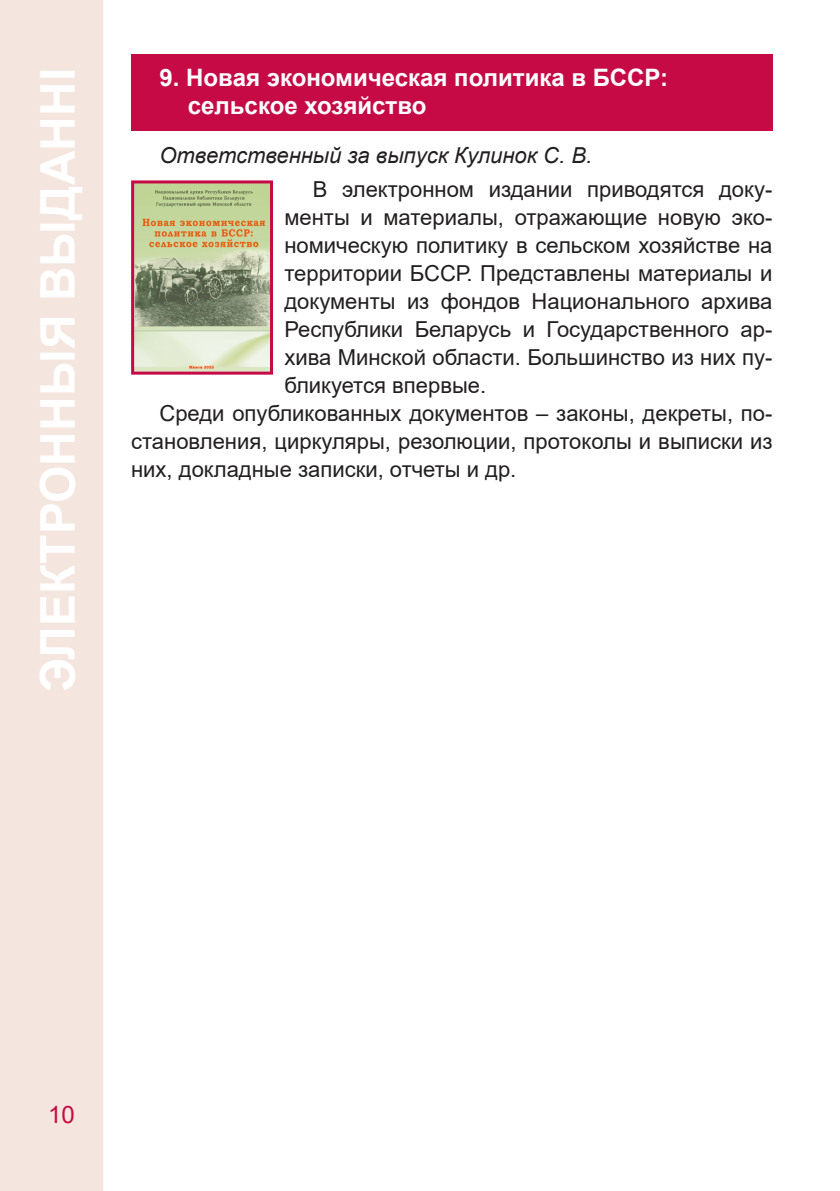
<style>
.page{position:relative;width:840px;height:1191px;background:#fff}
.page>*{position:absolute;margin:0;border:0;box-sizing:border-box;transform-origin:0 0}
.t1{font:700 48px "Arial";color:#fff}
.Красный_1{font:700 24px/28.8px "Arial";color:#fff}
.t2{font:24px "Arial";color:#c60a45}
.Текст2{font:22px/28px "Arial";color:#231f20;text-align:justify}
.Ответственный{font:italic 22px "Arial";color:#231f20}
</style>
<div class="page">
<div style="left:0;top:0;width:103px;height:1191px;background:#f4e5df"></div>
<div style="left:131px;top:54px;width:641px;height:77px;background:#c60a45"></div>
<img style="left:135px;top:184px;width:134px;height:186px">
<div style="left:131px;top:180px;width:142px;height:194px;border:3px solid #c60a45"></div>
<h1 class="t1" style="left:24px;top:692px;width:625px;rotate:-90deg">ЭЛЕКТРОННЫЯ ВЫДАННІ</h1>
<p class="Красный_1" style="left:188px;top:63px;width:481px;text-indent:-28px">9. Новая экономическая политика в БССР: сельское хозяйство</p>
<p class="Ответственный" style="left:159px;top:141px;width:434px">Ответственный за выпуск Кулинок С. В.</p>
<p class="Текст2" style="left:284px;top:175px;width:489px;text-indent:28px">В электронном издании приводятся доку&shy;менты и материалы, отражающие новую эко&shy;номическую политику в сельском хозяйстве на территории БССР. Представлены материалы и документы из фондов Национального архива Республики Беларусь и Государственного ар&shy;хива Минской области. Большинство из них пу&shy;бликуется впервые.</p>
<p class="Текст2" style="left:131px;top:399px;width:642px;text-indent:28px">Среди опубликованных документов – законы, декреты, по&shy;становления, циркуляры, резолюции, протоколы и выписки из них, докладные записки, отчеты и др.</p>
<p class="t2" style="left:48px;top:1098px;width:28px">10</p>
</div>
